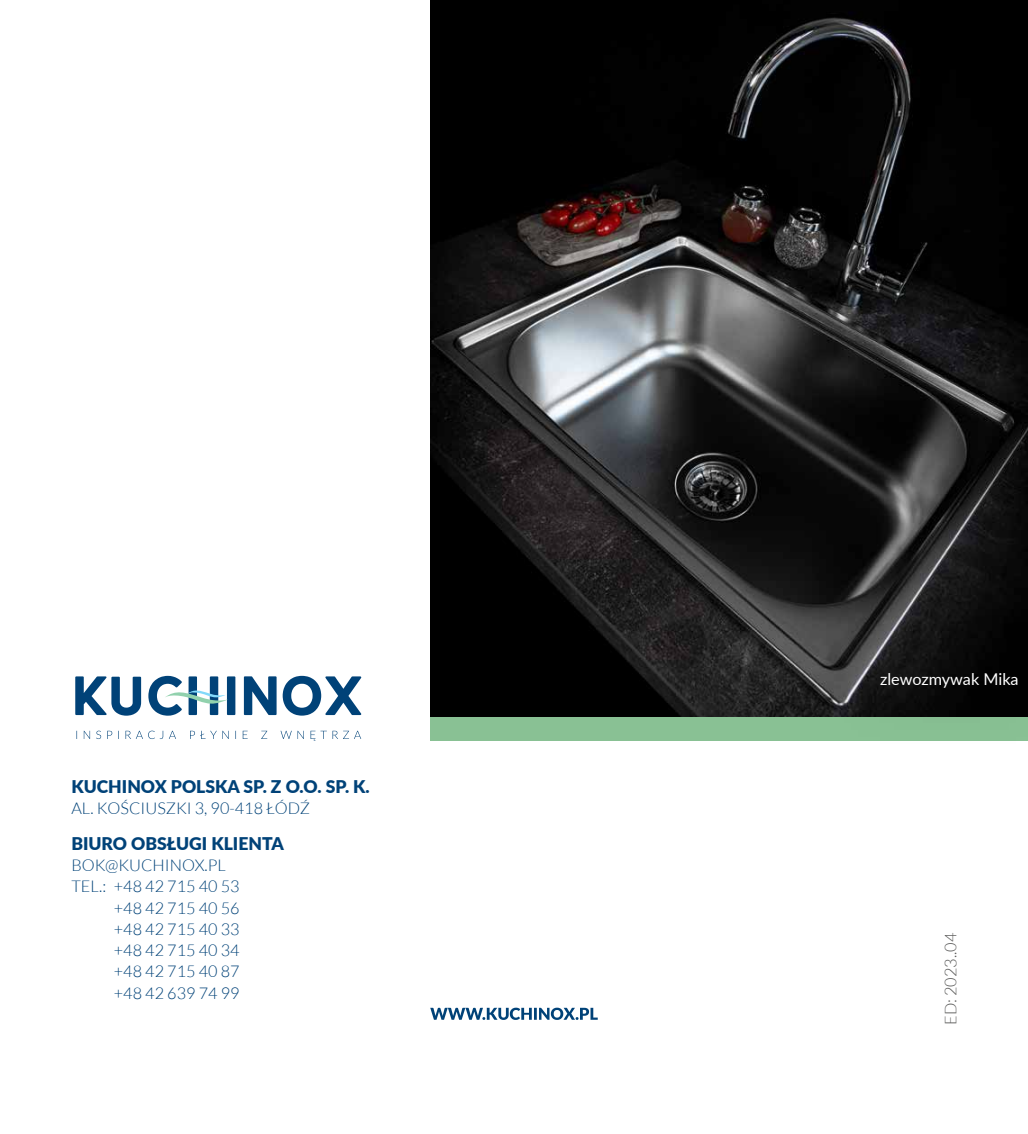
<style>
.page{position:relative;width:1028px;height:1134px;background:#fff}
.page>*{position:absolute;margin:0;border:0;box-sizing:border-box;transform-origin:0 0}
.t1{font:900 17.5px "Lato";color:#004278}
.t2{font:300 16.25px "Lato";color:#004278}
.t3{font:16.25px "Lato";color:#fff}
.t4{font:300 16.25px "Lato";color:#575756}
</style>
<div class="page">
<img style="left:430px;top:0;width:598px;height:717px">
<div style="left:430px;top:717px;width:598px;height:24px;background:#89c194"></div>
<svg style="left:430px;top:1008px;width:167px;height:12px"></svg>
<svg style="left:75px;top:676px;width:286px;height:40px"></svg>
<svg style="left:76px;top:731px;width:285px;height:10px"></svg>
<div style="left:830px;top:615px;width:198px;height:131px;background:#000;opacity:.75"></div>
<p class="t1" style="left:71px;top:774px;width:300px">KUCHINOX POLSKA SP. Z O.O. SP. K.</p>
<p class="t2" style="left:71px;top:800px;width:240px">AL. KOŚCIUSZKI 3, 90-418 ŁÓDŹ</p>
<p class="t1" style="left:71px;top:830px;width:214px">BIURO OBSŁUGI KLIENTA</p>
<p class="t2" style="left:71px;top:857px;width:156px">BOK@KUCHINOX.PL</p>
<p class="t2" style="left:71px;top:878px;width:170px">TEL.: +48 42 715 40 53</p>
<p class="t2" style="left:114px;top:899px;width:127px">+48 42 715 40 56</p>
<p class="t2" style="left:114px;top:920px;width:127px">+48 42 715 40 33</p>
<p class="t2" style="left:114px;top:942px;width:127px">+48 42 715 40 34</p>
<p class="t2" style="left:114px;top:963px;width:127px">+48 42 715 40 87</p>
<p class="t2" style="left:114px;top:984px;width:127px">+48 42 639 74 99</p>
<p class="t3" style="left:880px;top:667px;width:140px">zlewozmywak Mika</p>
<p class="t4" style="left:941px;top:1025px;width:93px;rotate:-90deg">ED: 2023..04</p>
</div>
